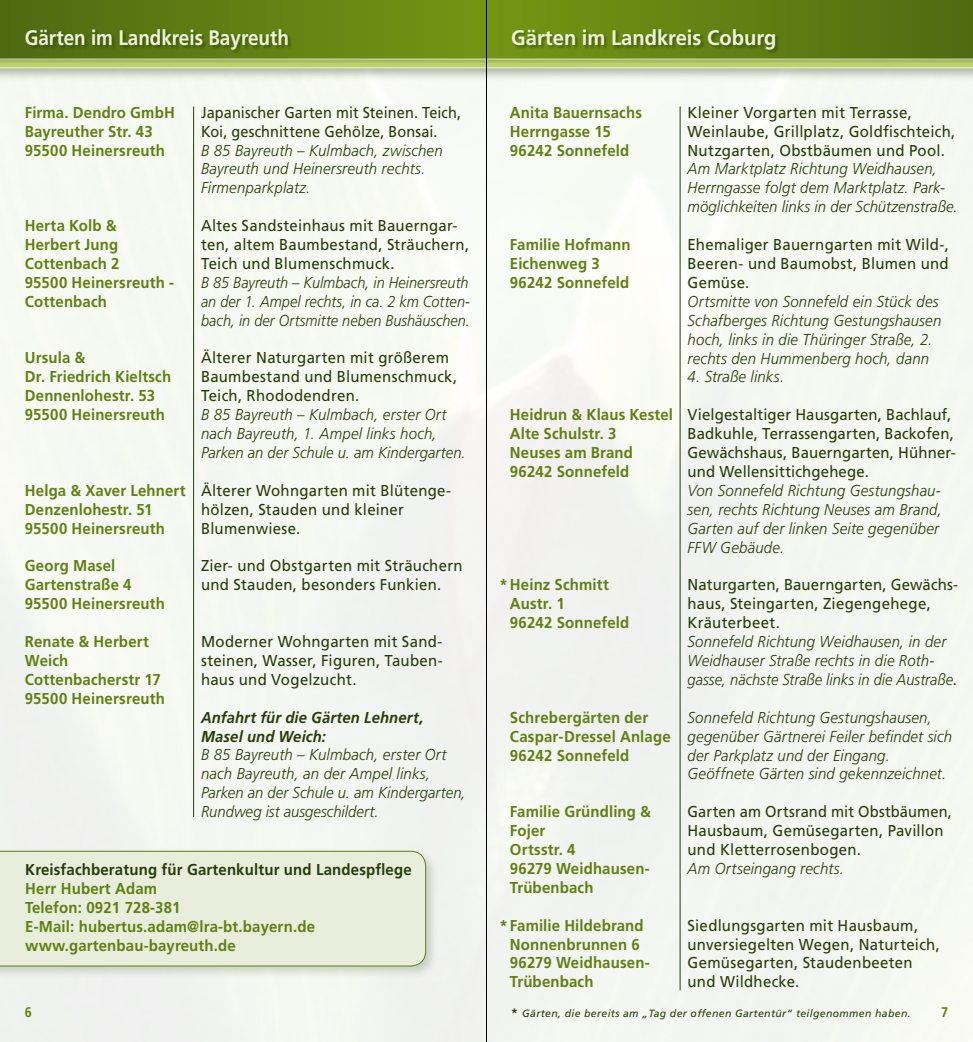
<style>
.page{position:relative;width:973px;height:1042px;background:#fff}
.page>*{position:absolute;margin:0;border:0;box-sizing:border-box;transform-origin:0 0}
.t1{font:700 21px "Frutiger";color:#edf3d9;scale:.9 1}
.t2{font:700 21px "Frutiger";color:#edf3d9;scale:.96 1}
.t3{font:italic 300 15.75px/18.9px "Frutiger";letter-spacing:.01em;color:#283c09;scale:.95 1}
.t4{font:15.75px/18.9px "Frutiger";letter-spacing:.015em;color:#283c09;scale:.95 1}
.t5{font:700 15.75px/18.9px "Frutiger";letter-spacing:.01em;color:#617f13;scale:.95 1}
.t6{font:italic 300 15.75px/18.9px "Frutiger";letter-spacing:.01em;color:#283c09;text-align:justify;scale:.92 1}
.t7{font:15.75px/18.9px "Frutiger";letter-spacing:.015em;color:#283c09;scale:.93 1}
.t8{font:15.75px/18.9px "Frutiger";letter-spacing:.015em;color:#283c09;scale:.92 1}
.t9{font:700 15.75px "Frutiger";letter-spacing:.01em;color:#283c09;scale:.95 1}
.t10{font:italic 700 15.75px/18.9px "Frutiger";letter-spacing:.01em;color:#283c09;scale:.94 1}
.t11{font:700 14px "Frutiger";color:#617f13;scale:.9 1}
.t12{font:italic 10.5px "Frutiger";letter-spacing:.03em;color:#283c09}
.s1{font-weight:400;font-style:normal}
.s2{font-weight:700;font-style:normal;font-size:12.25px}
</style>
<div class="page">
<div style="left:0;top:81px;width:972px;height:961px;background:#f4f8f1"></div>
<div style="left:0;top:1px;width:972px;height:80px;background:#283c09;opacity:.35"></div>
<svg style="left:0;top:63px;width:972px;height:5px"></svg>
<div style="left:0;top:0;width:972px;height:63px;background:#a5bb5b"></div>
<svg style="left:0;top:0;width:972px;height:60px"></svg>
<div style="left:26px;top:30px;width:266px;height:24px;background:#283c09;opacity:.5"></div>
<hr style="left:193px;top:106px;width:1px;height:711px;background:#283c09">
<div style="left:0;top:847px;width:439px;height:132px;background:#283c09;opacity:.2"></div>
<div style="left:0;top:851px;width:426px;height:115px;background:#e9eedc"></div>
<div style="left:512px;top:30px;width:267px;height:24px;background:#283c09;opacity:.5"></div>
<hr style="left:679px;top:106px;width:1px;height:884px;background:#283c09">
<hr style="left:486px;top:0;width:1px;height:1042px;background:#000">
<h1 class="t1" style="left:25px;top:25px;width:295px">Gärten im Landkreis Bayreuth</h1>
<p class="t5" style="left:25px;top:103px;width:159px">Firma. Dendro GmbH<br>Bayreuther Str. 43<br>95500 Heinersreuth</p>
<p class="t5" style="left:25px;top:216px;width:158px">Herta Kolb &amp;<br>Herbert Jung<br>Cottenbach 2<br>95500 Heinersreuth -<br>Cottenbach</p>
<p class="t5" style="left:25px;top:348px;width:156px">Ursula &amp;<br>Dr. Friedrich Kieltsch<br>Dennenlohestr. 53<br>95500 Heinersreuth</p>
<p class="t5" style="left:25px;top:481px;width:171px">Helga &amp; Xaver Lehnert<br>Denzenlohestr. 51<br>95500 Heinersreuth</p>
<p class="t5" style="left:25px;top:556px;width:149px">Georg Masel<br>Gartenstraße 4<br>95500 Heinersreuth</p>
<p class="t5" style="left:25px;top:632px;width:149px">Renate &amp; Herbert<br>Weich<br>Cottenbacherstr 17<br>95500 Heinersreuth</p>
<p class="t8" style="left:201px;top:103px;width:284px">Japanischer Garten mit Steinen. Teich,<br>Koi, geschnittene Gehölze, Bonsai.</p>
<p class="t3" style="left:201px;top:140px;width:256px">B 85 Bayreuth – Kulmbach, zwischen<br>Bayreuth und Heinersreuth rechts.<br>Firmenparkplatz.</p>
<p class="t4" style="left:201px;top:216px;width:284px">Altes Sandsteinhaus mit Bauerngar&shy;ten, altem Baumbestand, Sträuchern,<br>Teich und Blumenschmuck.</p>
<p class="t6" style="left:201px;top:273px;width:294px">B 85 Bayreuth – Kulmbach, in Heinersreuth an der 1. Ampel rechts, in ca. 2 km Cotten&shy;bach, in der Ortsmitte neben Bushäuschen.</p>
<p class="t4" style="left:201px;top:348px;width:271px">Älterer Naturgarten mit größerem<br>Baumbestand und Blumenschmuck,<br>Teich, Rhododendren.</p>
<p class="t3" style="left:201px;top:405px;width:280px">B 85 Bayreuth – Kulmbach, erster Ort nach Bayreuth, 1. Ampel links hoch,<br>Parken an der Schule u. am Kindergarten.</p>
<p class="t4" style="left:201px;top:481px;width:265px">Älterer Wohngarten mit Blütenge&shy;hölzen, Stauden und kleiner<br>Blumenwiese.</p>
<p class="t4" style="left:201px;top:556px;width:277px">Zier- und Obstgarten mit Sträuchern und Stauden, besonders Funkien.</p>
<p class="t4" style="left:201px;top:632px;width:256px;text-align:justify">Moderner Wohngarten mit Sand&shy;steinen, Wasser, Figuren, Tauben&shy;haus und Vogelzucht.</p>
<p class="t10" style="left:201px;top:707px;width:238px">Anfahrt für die Gärten Lehnert,<br>Masel und Weich:</p>
<p class="t3" style="left:201px;top:745px;width:280px">B 85 Bayreuth – Kulmbach, erster Ort nach Bayreuth, an der Ampel links, Parken an der Schule u. am Kindergarten, Rundweg ist ausgeschildert.</p>
<p class="t9" style="left:25px;top:860px;width:408px">Kreisfachberatung für Gartenkultur und Landespflege</p>
<p class="t5" style="left:25px;top:879px;width:306px">Herr Hubert Adam<br>Telefon: 0921 728-381<br>E-Mail: hubertus.adam@lra-bt.bayern.de www.gartenbau-bayreuth.de</p>
<h1 class="t2" style="left:511px;top:25px;width:278px">Gärten im Landkreis Coburg</h1>
<p class="t5" style="left:510px;top:103px;width:140px">Anita Bauernsachs<br>Herrngasse 15<br>96242 Sonnefeld</p>
<p class="t5" style="left:510px;top:235px;width:129px">Familie Hofmann<br>Eichenweg 3<br>96242 Sonnefeld</p>
<p class="t5" style="left:510px;top:405px;width:173px">Heidrun &amp; Klaus Kestel<br>Alte Schulstr. 3<br>Neuses am Brand<br>96242 Sonnefeld</p>
<p class="t5" style="left:510px;top:575px;width:127px;text-indent:-11px">* Heinz Schmitt<br>Austr. 1<br>96242 Sonnefeld</p>
<p class="t5" style="left:510px;top:707px;width:171px">Schrebergärten der<br>Caspar-Dressel Anlage<br>96242 Sonnefeld</p>
<p class="t5" style="left:510px;top:802px;width:150px">Familie Gründling &amp;<br>Fojer<br>Ortsstr. 4<br>96279 Weidhausen-<br>Trübenbach</p>
<p class="t5" style="left:510px;top:915px;width:149px;text-indent:-11px">* Familie Hildebrand<br>Nonnenbrunnen 6<br>96279 Weidhausen-<br>Trübenbach</p>
<p class="t4" style="left:687px;top:103px;width:283px">Kleiner Vorgarten mit Terrasse,<br>Weinlaube, Grillplatz, Goldfischteich,<br>Nutzgarten, Obstbäumen und Pool.</p>
<p class="t3" style="left:687px;top:159px;width:286px">Am Marktplatz Richtung Weidhausen,<br>Herrngasse folgt dem Marktplatz. Park&shy;möglichkeiten links in der Schützenstraße.</p>
<p class="t4" style="left:687px;top:235px;width:276px;text-align:justify">Ehemaliger Bauerngarten mit Wild-, Beeren- und Baumobst, Blumen und Gemüse.</p>
<p class="t3" style="left:687px;top:292px;width:269px">Ortsmitte von Sonnefeld ein Stück des Schafberges Richtung Gestungshausen hoch, links in die Thüringer Straße, 2. rechts den Hummenberg hoch, dann</p>
<p class="t3" style="left:687px;top:367px;width:103px">4. Straße links.</p>
<p class="t4" style="left:687px;top:405px;width:284px">Vielgestaltiger Hausgarten, Bachlauf, Badkuhle, Terrassengarten, Backofen, Gewächshaus, Bauerngarten, Hühner&shy;und Wellensittichgehege.</p>
<p class="t3" style="left:687px;top:481px;width:269px">Von Sonnefeld Richtung Gestungshau&shy;sen, rechts Richtung Neuses am Brand,<br>Garten auf der linken Seite gegenüber<br>FFW Gebäude.</p>
<p class="t4" style="left:687px;top:575px;width:286px">Naturgarten, Bauerngarten, Gewächs&shy;haus, Steingarten, Ziegengehege,<br>Kräuterbeet.</p>
<p class="t3" style="left:687px;top:632px;width:285px">Sonnefeld Richtung Weidhausen, in der<br>Weidhauser Straße rechts in die Roth&shy;gasse, nächste Straße links in die Austraße<span class="s1">.</span></p>
<p class="t3" style="left:687px;top:708px;width:280px">Sonnefeld Richtung Gestungshausen, gegenüber Gärtnerei Feiler befindet sich der Parkplatz und der Eingang.<br>Geöffnete Gärten sind gekennzeichnet.</p>
<p class="t7" style="left:687px;top:802px;width:286px">Garten am Ortsrand mit Obstbäumen,<br>Hausbaum, Gemüsegarten, Pavillon und Kletterrosenbogen.</p>
<p class="t3" style="left:687px;top:859px;width:166px">Am Ortseingang rechts.</p>
<p class="t4" style="left:687px;top:915px;width:267px">Siedlungsgarten mit Hausbaum, unversiegelten Wegen, Naturteich,<br>Gemüsegarten, Staudenbeeten und Wildhecke.</p>
<p class="t11" style="left:25px;top:1004px;width:9px">6</p>
<p class="t11" style="left:940px;top:1004px;width:9px">7</p>
<p class="t12" style="left:511px;top:1007px;width:401px"><span class="s2">*</span> Gärten, die bereits am „Tag der offenen Gartentür“ teilgenommen haben.</p>
</div>
